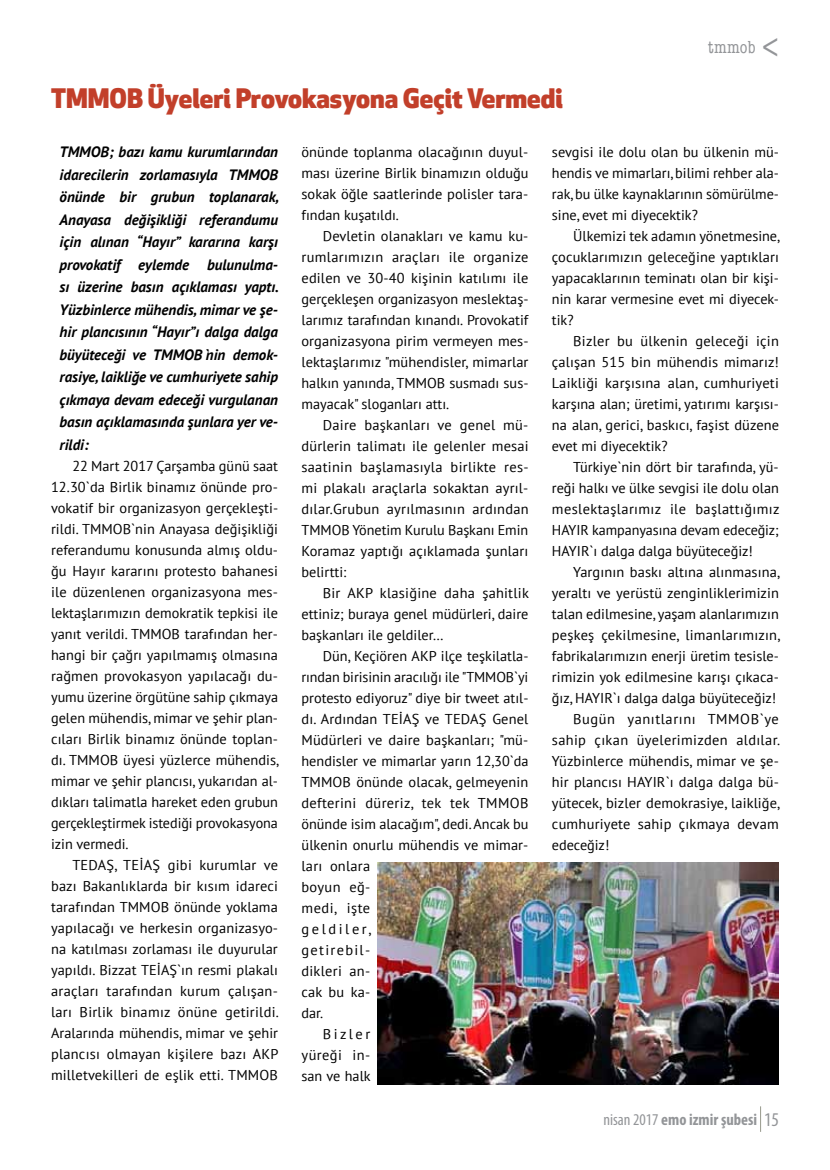
<style>
.page{position:relative;width:830px;height:1170px;background:#fff}
.page>*{position:absolute;margin:0;border:0;box-sizing:border-box;transform-origin:0 0}
.t1{font:800 26.25px "Apex New";color:#c23f2a}
.t2{font:condensed 18px "American Typewriter";letter-spacing:.01em;color:#939598}
.t3{font:700 condensed 16.5px "Myriad Pro";color:#939598}
.t4{font:italic 700 15px/22.5px "PT Sans";color:#000;text-align:justify}
.t5{font:14.25px/21px "PT Sans";color:#000;text-align:justify}
.t6{font:14.25px "PT Sans";letter-spacing:.025em;color:#000}
.t7{font:14.25px "PT Sans";letter-spacing:.04em;color:#000}
.t8{font:14.25px "PT Sans";letter-spacing:.02em;color:#000}
.t9{font:14.25px "PT Sans";letter-spacing:.09em;color:#000}
.t10{font:14.25px "PT Sans";letter-spacing:.035em;color:#000}
.t11{font:14.25px "PT Sans";letter-spacing:.18em;color:#000}
.t12{font:14.25px "PT Sans";letter-spacing:.03em;color:#000}
.s1{font-weight:400}
.s2{font-weight:400;font-size:19.5px}
</style>
<div class="page">
<img style="left:377px;top:862px;width:401px;height:222px">
<p class="t2" style="left:708px;top:33px;width:49px">tmmob</p>
<h1 class="t1" style="left:51px;top:80px;width:513px">TMMOB Üyeleri Provokasyona Geçit Vermedi</h1>
<p class="t5" style="left:551px;top:141px;width:228px">sevgisi ile dolu olan bu ülkenin mü&shy;hendis ve mimarları, bilimi rehber ala&shy;rak, bu ülke kaynaklarının sömürülme&shy;sine, evet mi diyecektik?</p>
<p class="t5" style="left:551px;top:225px;width:229px;text-indent:21px">Ülkemizi tek adamın yönetmesine, çocuklarımızın geleceğine yaptıkları yapacaklarının teminatı olan bir kişi&shy;nin karar vermesine evet mi diyecek&shy;tik?</p>
<p class="t5" style="left:551px;top:330px;width:228px;text-indent:21px">Bizler bu ülkenin geleceği için çalışan 515 bin mühendis mimarız!<br>Laikliği karşısına alan, cumhuriyeti karşına alan; üretimi, yatırımı karşısı&shy;na alan, gerici, baskıcı, faşist düzene evet mi diyecektik?</p>
<p class="t5" style="left:551px;top:456px;width:229px;text-indent:21px">Türkiye`nin dört bir tarafında, yü&shy;reği halkı ve ülke sevgisi ile dolu olan meslektaşlarımız ile başlattığımız HAYIR kampanyasına devam edeceğiz; HAYIR`ı dalga dalga büyüteceğiz!</p>
<p class="t5" style="left:573px;top:561px;width:208px">Yargının baskı altına alınmasına,</p>
<p class="t5" style="left:551px;top:582px;width:228px">yeraltı ve yerüstü zenginliklerimizin</p>
<p class="t5" style="left:551px;top:603px;width:228px">talan edilmesine, yaşam alanlarımızın</p>
<p class="t5" style="left:551px;top:624px;width:229px">peşkeş çekilmesine, limanlarımızın,</p>
<p class="t5" style="left:551px;top:645px;width:228px">fabrikalarımızın enerji üretim tesisle-</p>
<p class="t5" style="left:551px;top:666px;width:228px">rimizin yok edilmesine karışı çıkaca-</p>
<p class="t5" style="left:551px;top:687px;width:226px">ğız, HAYIR`ı dalga dalga büyüteceğiz!</p>
<p class="t7" style="left:573px;top:710px;width:207px">Bugün yanıtlarını TMMOB`ye</p>
<p class="t6" style="left:551px;top:731px;width:229px">sahip çıkan üyelerimizden aldılar.</p>
<p class="t5" style="left:551px;top:750px;width:228px">Yüzbinlerce mühendis, mimar ve şe-</p>
<p class="t5" style="left:551px;top:771px;width:228px">hir plancısı HAYIR`ı dalga dalga bü-</p>
<p class="t5" style="left:551px;top:792px;width:229px">yütecek, bizler demokrasiye, laikliğe,</p>
<p class="t5" style="left:551px;top:813px;width:228px">cumhuriyete sahip çıkmaya devam</p>
<p class="t5" style="left:551px;top:834px;width:59px">edeceğiz!</p>
<p class="t5" style="left:301px;top:141px;width:228px">önünde toplanma olacağının duyul&shy;ması üzerine Birlik binamızın olduğu sokak öğle saatlerinde polisler tara&shy;fından kuşatıldı.</p>
<p class="t5" style="left:301px;top:225px;width:228px;text-indent:21px">Devletin olanakları ve kamu ku&shy;rumlarımızın araçları ile organize edilen ve 30-40 kişinin katılımı ile gerçekleşen organizasyon meslektaş&shy;larımız tarafından kınandı. Provokatif organizasyona pirim vermeyen mes&shy;lektaşlarımız "mühendisler, mimarlar halkın yanında, TMMOB susmadı sus&shy;mayacak" sloganları attı.</p>
<p class="t5" style="left:301px;top:414px;width:228px;text-indent:21px">Daire başkanları ve genel mü&shy;dürlerin talimatı ile gelenler mesai saatinin başlamasıyla birlikte res&shy;mi plakalı araçlarla sokaktan ayrıl&shy;dılar.Grubun ayrılmasının ardından TMMOB Yönetim Kurulu Başkanı Emin Koramaz yaptığı açıklamada şunları belirtti:</p>
<p class="t5" style="left:301px;top:582px;width:229px;text-indent:21px">Bir AKP klasiğine daha şahitlik ettiniz; buraya genel müdürleri, daire başkanları ile geldiler…</p>
<p class="t5" style="left:322px;top:645px;width:207px">Dün, Keçiören AKP ilçe teşkilatla-</p>
<p class="t5" style="left:301px;top:666px;width:228px">rından birisinin aracılığı ile "TMMOB`yi</p>
<p class="t5" style="left:301px;top:687px;width:228px">protesto ediyoruz" diye bir tweet atıl-</p>
<p class="t5" style="left:301px;top:708px;width:228px">dı. Ardından TEİAŞ ve TEDAŞ Genel</p>
<p class="t5" style="left:301px;top:729px;width:228px">Müdürleri ve daire başkanları; "mü-</p>
<p class="t5" style="left:301px;top:750px;width:228px">hendisler ve mimarlar yarın 12,30`da</p>
<p class="t5" style="left:301px;top:771px;width:228px">TMMOB önünde olacak, gelmeyenin</p>
<p class="t6" style="left:301px;top:794px;width:228px">defterini düreriz, tek tek TMMOB</p>
<p class="t5" style="left:301px;top:813px;width:228px">önünde isim alacağım", dedi. Ancak bu</p>
<p class="t5" style="left:301px;top:834px;width:228px">ülkenin onurlu mühendis ve mimar-</p>
<p class="t8" style="left:301px;top:857px;width:70px">ları onlara</p>
<p class="t5" style="left:301px;top:876px;width:70px">boyun eğ-</p>
<p class="t10" style="left:301px;top:899px;width:70px">medi, işte</p>
<p class="t11" style="left:301px;top:920px;width:71px">geldiler,</p>
<p class="t9" style="left:301px;top:941px;width:70px">getirebil-</p>
<p class="t8" style="left:301px;top:962px;width:70px">dikleri an-</p>
<p class="t5" style="left:301px;top:981px;width:70px">cak bu ka-</p>
<p class="t5" style="left:301px;top:1002px;width:23px">dar.</p>
<p class="t5" style="left:322px;top:1023px;width:49px">Bizler</p>
<p class="t12" style="left:301px;top:1046px;width:70px">yüreği in-</p>
<p class="t5" style="left:301px;top:1065px;width:71px">san ve halk</p>
<p class="t4" style="left:60px;top:140px;width:221px">TMMOB; bazı kamu kurumlarından idarecilerin zorlamasıyla TMMOB önünde bir grubun toplanarak, Anayasa değişikliği referandumu için alınan “Hayır” kararına karşı provokatif eylemde bulunulma&shy;sı üzerine basın açıklaması yaptı.<br>Yüzbinlerce mühendis, mimar ve şe&shy;hir plancısının “Hayır”ı dalga dalga büyüteceği ve TMMOB`nin demok&shy;rasiye, laikliğe ve cumhuriyete sahip çıkmaya devam edeceği vurgulanan basın açıklamasında şunlara yer ve&shy;rildi:</p>
<p class="t5" style="left:51px;top:455px;width:229px;text-indent:21px">22 Mart 2017 Çarşamba günü saat 12.30`da Birlik binamız önünde pro&shy;vokatif bir organizasyon gerçekleşti&shy;rildi. TMMOB`nin Anayasa değişikliği referandumu konusunda almış oldu&shy;ğu Hayır kararını protesto bahanesi ile düzenlenen organizasyona mes&shy;lektaşlarımızın demokratik tepkisi ile yanıt verildi. TMMOB tarafından her&shy;hangi bir çağrı yapılmamış olmasına rağmen provokasyon yapılacağı du&shy;yumu üzerine örgütüne sahip çıkmaya gelen mühendis, mimar ve şehir plan&shy;cıları Birlik binamız önünde toplan&shy;dı. TMMOB üyesi yüzlerce mühendis, mimar ve şehir plancısı, yukarıdan al&shy;dıkları talimatla hareket eden grubun gerçekleştirmek istediği provokasyona izin vermedi.</p>
<p class="t5" style="left:51px;top:854px;width:229px;text-indent:21px">TEDAŞ, TEİAŞ gibi kurumlar ve bazı Bakanlıklarda bir kısım idareci tarafından TMMOB önünde yoklama yapılacağı ve herkesin organizasyo&shy;na katılması zorlaması ile duyurular yapıldı. Bizzat TEİAŞ`ın resmi plakalı araçları tarafından kurum çalışan&shy;ları Birlik binamız önüne getirildi.<br>Aralarında mühendis, mimar ve şehir plancısı olmayan kişilere bazı AKP milletvekilleri de eşlik etti. TMMOB</p>
<p class="t3" style="left:603px;top:1109px;width:177px"><span class="s1">nisan 2017</span> emo izmir şubesi <span class="s2">15</span></p>
</div>
